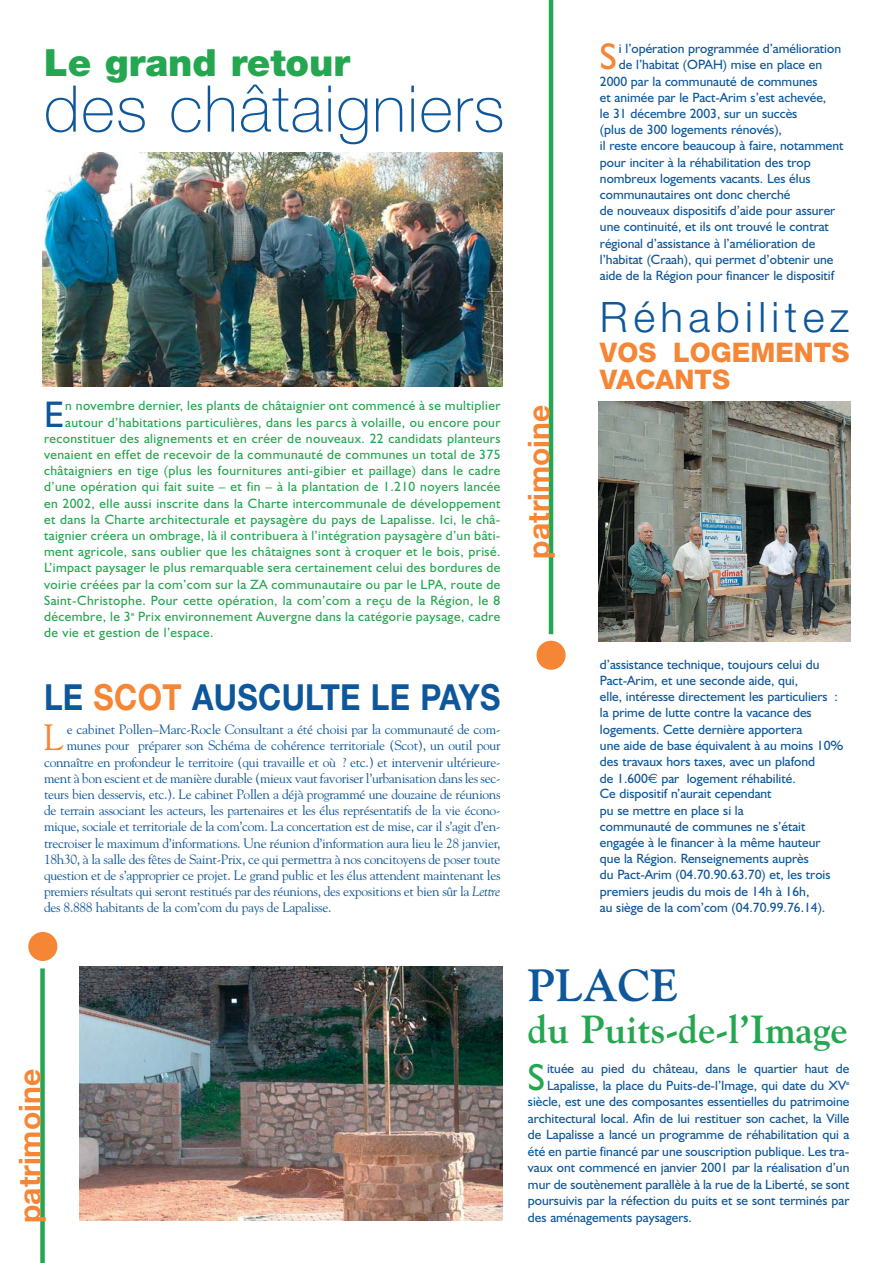
<style>
.page{position:relative;width:893px;height:1263px;background:#fff}
.page>*{position:absolute;margin:0;border:0;box-sizing:border-box;transform-origin:0 0}
.t1{font:100 64.5px "Helvetica Neue";letter-spacing:.02em;color:#0e579a}
.t2{font:700 45px "Goudy";color:#0e579a}
.t3{font:300 42px "Helvetica Neue";letter-spacing:.13em;color:#0e579a}
.t4{font:700 39px "Goudy";color:#25a651}
.t5{font:37.65px "Humanist 521 BT";color:#25a651}
.t6{font:900 37.5px "Helvetica Neue";color:#25a651}
.t7{font:37.2px "Humanist 521 BT";color:#0e579a}
.t8{font:37.2px "Humanist 521 BT";color:#f58636}
.t9{font:36.45px "Goudy";color:#f58636}
.t10{font:700 36px "Helvetica Neue";letter-spacing:.01em;color:#0e579a;scale:.87 1}
.t11{font:700 30px "Helvetica Neue";color:#f58636}
.t12{font:800 27px/27px "Helvetica Neue";color:#f58636}
.t13{font:13.5px/16px "Humanist 521 BT";color:#0e579a}
.t14{font:13.5px "Humanist 521 BT";letter-spacing:.03em;color:#25a651}
.t15{font:13.5px "Goudy";letter-spacing:-.025em;color:#0e579a}
.s1{color:#f58636}
.s2{font-style:italic}
.s3{font-family:"Euro Sans"}
</style>
<div class="page">
<div style="left:536px;top:641px;width:29px;height:29px;background:#f58636;border-radius:50%"></div>
<div style="left:28px;top:932px;width:29px;height:29px;background:#f58636;border-radius:50%"></div>
<div style="left:40px;top:968px;width:5px;height:295px;background:#25a651"></div>
<div style="left:548px;top:0;width:5px;height:634px;background:#25a651"></div>
<img style="left:43px;top:153px;width:459px;height:234px">
<img style="left:79px;top:966px;width:423px;height:254px">
<img style="left:598px;top:401px;width:252px;height:240px">
<h3 class="t6" style="left:44px;top:49px;width:308px">Le grand retour</h3>
<h1 class="t1" style="left:44px;top:86px;width:462px">des châtaigniers</h1>
<h3 class="t7" style="left:44px;top:400px;width:22px">E</h3>
<p class="t14" style="left:65px;top:401px;width:437px">n novembre dernier, les plants de châtaignier ont commencé à se multiplier</p>
<p class="t14" style="left:65px;top:417px;width:437px">autour d’habitations particulières, dans les parcs à volaille, ou encore pour</p>
<p class="t14" style="left:44px;top:433px;width:458px">reconstituer des alignements et en créer de nouveaux. 22 candidats planteurs</p>
<p class="t14" style="left:44px;top:449px;width:458px">venaient en effet de recevoir de la communauté de communes un total de 375</p>
<p class="t14" style="left:44px;top:466px;width:458px">châtaigniers en tige (plus les fournitures anti-gibier et paillage) dans le cadre</p>
<p class="t14" style="left:44px;top:482px;width:458px">d’une opération qui fait suite – et fin – à la plantation de 1.210 noyers lancée</p>
<p class="t14" style="left:44px;top:498px;width:458px">en 2002, elle aussi inscrite dans la Charte intercommunale de développement</p>
<p class="t14" style="left:44px;top:514px;width:458px">et dans la Charte architecturale et paysagère du pays de Lapalisse. Ici, le châ-</p>
<p class="t14" style="left:44px;top:530px;width:458px">taignier créera un ombrage, là il contribuera à l’intégration paysagère d’un bâti-</p>
<p class="t14" style="left:44px;top:547px;width:458px">ment agricole, sans oublier que les châtaignes sont à croquer et le bois, prisé.</p>
<p class="t14" style="left:44px;top:563px;width:458px">L’impact paysager le plus remarquable sera certainement celui des bordures de</p>
<p class="t14" style="left:44px;top:579px;width:458px">voirie créées par la com’com sur la ZA communautaire ou par le LPA, route de</p>
<p class="t14" style="left:44px;top:595px;width:458px">Saint-Christophe. Pour cette opération, la com’com a reçu de la Région, le 8</p>
<p class="t14" style="left:44px;top:611px;width:458px">décembre, le 3<sup>e</sup> Prix environnement Auvergne dans la catégorie paysage, cadre</p>
<p class="t14" style="left:44px;top:628px;width:171px">de vie et gestion de l’espace.</p>
<h3 class="t10" style="left:44px;top:684px;width:526px">LE <span class="s1">SCOT</span> AUSCULTE LE PAYS</h3>
<h3 class="t9" style="left:44px;top:723px;width:22px">L</h3>
<p class="t15" style="left:67px;top:724px;width:435px">e cabinet Pollen–Marc-Rocle Consultant a été choisi par la communauté de com-</p>
<p class="t15" style="left:67px;top:740px;width:435px">munes pour préparer son Schéma de cohérence territoriale (Scot), un outil pour</p>
<p class="t15" style="left:44px;top:756px;width:458px">connaître en profondeur le territoire (qui travaille et où ? etc.) et intervenir ultérieure-</p>
<p class="t15" style="left:44px;top:773px;width:458px">ment à bon escient et de manière durable (mieux vaut favoriser l’urbanisation dans les sec-</p>
<p class="t15" style="left:44px;top:789px;width:458px">teurs bien desservis, etc.). Le cabinet Pollen a déjà programmé une douzaine de réunions</p>
<p class="t15" style="left:44px;top:805px;width:458px">de terrain associant les acteurs, les partenaires et les élus représentatifs de la vie écono-</p>
<p class="t15" style="left:44px;top:821px;width:458px">mique, sociale et territoriale de la com’com. La concertation est de mise, car il s’agit d’en-</p>
<p class="t15" style="left:44px;top:837px;width:458px">trecroiser le maximum d’informations. Une réunion d’information aura lieu le 28 janvier,</p>
<p class="t15" style="left:44px;top:854px;width:458px">18h30, à la salle des fêtes de Saint-Prix, ce qui permettra à nos concitoyens de poser toute</p>
<p class="t15" style="left:44px;top:870px;width:458px">question et de s’approprier ce projet. Le grand public et les élus attendent maintenant les</p>
<p class="t15" style="left:44px;top:886px;width:458px">premiers résultats qui seront restitués par des réunions, des expositions et bien sûr la <span class="s2">Lettre</span></p>
<p class="t15" style="left:44px;top:902px;width:289px">des 8.888 habitants de la com’com du pays de Lapalisse.</p>
<h3 class="t11" style="left:19px;top:1223px;width:155px;rotate:-90deg">patrimoine</h3>
<h3 class="t8" style="left:600px;top:43px;width:19px">S</h3>
<p class="t13" style="left:619px;top:42px;width:224px">i l’opération programmée d’amélioration</p>
<p class="t13" style="left:619px;top:58px;width:205px">de l’habitat (OPAH) mise en place en</p>
<p class="t13" style="left:600px;top:74px;width:219px">2000 par la communauté de communes</p>
<p class="t13" style="left:600px;top:91px;width:228px">et animée par le Pact-Arim s’est achevée,</p>
<p class="t13" style="left:600px;top:107px;width:199px">le 31 décembre 2003, sur un succès</p>
<p class="t13" style="left:600px;top:123px;width:183px">(plus de 300 logements rénovés),</p>
<p class="t13" style="left:600px;top:139px;width:245px">il reste encore beaucoup à faire, notamment</p>
<p class="t13" style="left:600px;top:155px;width:212px">pour inciter à la réhabilitation des trop</p>
<p class="t13" style="left:600px;top:172px;width:212px">nombreux logements vacants. Les élus</p>
<p class="t13" style="left:600px;top:188px;width:192px">communautaires ont donc cherché</p>
<p class="t13" style="left:600px;top:204px;width:237px">de nouveaux dispositifs d’aide pour assurer</p>
<p class="t13" style="left:600px;top:220px;width:230px">une continuité, et ils ont trouvé le contrat</p>
<p class="t13" style="left:600px;top:236px;width:217px">régional d’assistance à l’amélioration de</p>
<p class="t13" style="left:600px;top:253px;width:235px">l’habitat (Craah), qui permet d’obtenir une</p>
<p class="t13" style="left:600px;top:269px;width:236px">aide de la Région pour financer le dispositif</p>
<h3 class="t11" style="left:528px;top:559px;width:155px;rotate:-90deg">patrimoine</h3>
<h3 class="t3" style="left:600px;top:302px;width:251px">Réhabilitez</h3>
<h3 class="t12" style="left:600px;top:341px;width:251px">VOS LOGEMENTS<br>VACANTS</h3>
<p class="t13" style="left:600px;top:657px;width:245px">d’assistance technique, toujours celui du Pact-Arim, et une seconde aide, qui,<br>elle, intéresse directement les particuliers : la prime de lutte contre la vacance des logements. Cette dernière apportera<br>une aide de base équivalent à au moins 10% des travaux hors taxes, avec un plafond</p>
<p class="t13" style="left:600px;top:772px;width:232px">de 1.600<span class="s3">€</span> par logement réhabilité.<br>Ce dispositif n’aurait cependant<br>pu se mettre en place si la<br>communauté de communes ne s’était engagée à le financer à la même hauteur que la Région. Renseignements auprès<br>du Pact-Arim (04.70.90.63.70) et, les trois premiers jeudis du mois de 14h à 16h,<br>au siège de la com’com (04.70.99.76.14).</p>
<h2 class="t2" style="left:528px;top:968px;width:151px">PLACE</h2>
<h3 class="t4" style="left:528px;top:1014px;width:321px">du Puits-de-l’Image</h3>
<h3 class="t5" style="left:528px;top:1063px;width:19px">S</h3>
<p class="t13" style="left:547px;top:1062px;width:304px">ituée au pied du château, dans le quartier haut de</p>
<p class="t13" style="left:547px;top:1078px;width:304px">Lapalisse, la place du Puits-de-l’Image, qui date du XV<sup>e</sup></p>
<p class="t13" style="left:528px;top:1095px;width:323px">siècle, est une des composantes essentielles du patrimoine</p>
<p class="t13" style="left:528px;top:1111px;width:323px">architectural local. Afin de lui restituer son cachet, la Ville</p>
<p class="t13" style="left:528px;top:1128px;width:323px">de Lapalisse a lancé un programme de réhabilitation qui a</p>
<p class="t13" style="left:528px;top:1144px;width:323px">été en partie financé par une souscription publique. Les tra-</p>
<p class="t13" style="left:528px;top:1161px;width:323px">vaux ont commencé en janvier 2001 par la réalisation d’un</p>
<p class="t13" style="left:528px;top:1177px;width:323px">mur de soutènement parallèle à la rue de la Liberté, se sont</p>
<p class="t13" style="left:528px;top:1194px;width:323px">poursuivis par la réfection du puits et se sont terminés par</p>
<p class="t13" style="left:528px;top:1210px;width:165px">des aménagements paysagers.</p>
</div>
